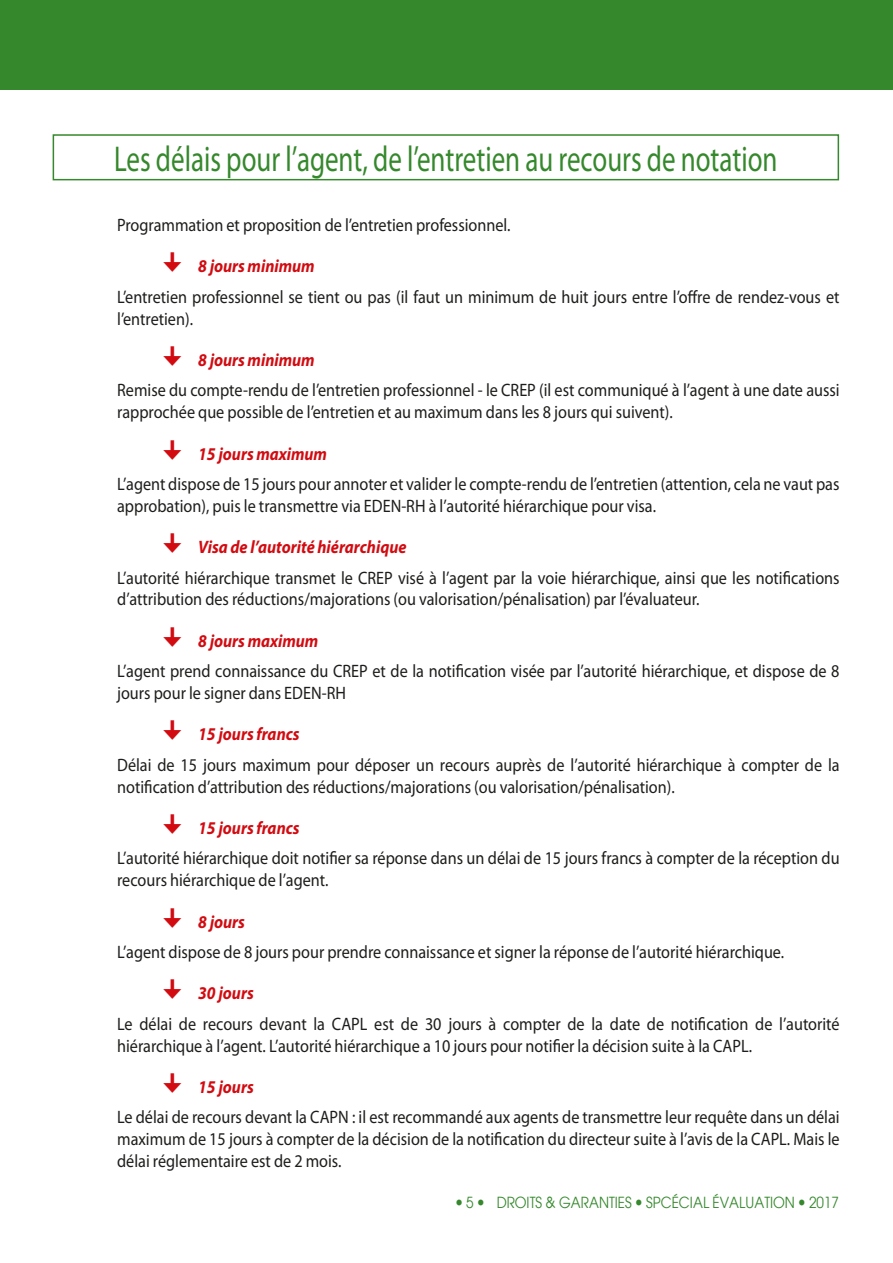
<style>
.page{position:relative;width:893px;height:1263px;background:#fff}
.page>*{position:absolute;margin:0;border:0;box-sizing:border-box;transform-origin:0 0}
.t1{font:36px "Myriad Pro";color:#35882c;scale:.75 1}
.t2{font:18px/21.9px "Myriad Pro";color:#1d1d1b;scale:.9 1}
.t3{font:italic 700 18px "Myriad Pro";color:#d20b11;scale:.9 1}
.t4{font:15px "Avant Garde";color:#35882c;scale:.9 1}
</style>
<div class="page">
<div style="left:0;top:0;width:893px;height:89px;background:#35882c"></div>
<div style="left:53px;top:134px;width:786px;height:46px;border:2px solid #35882c"></div>
<p class="t1" style="left:114px;top:137px;width:886px">Les délais pour l’agent, de l’entretien au recours de notation</p>
<p class="t2" style="left:117px;top:214px;width:439px">Programmation et proposition de l’entretien professionnel.</p>
<p class="t3" style="left:198px;top:255px;width:131px">8 jours minimum</p>
<p class="t2" style="left:117px;top:285px;width:804px">L’entretien professionnel se tient ou pas (il faut un minimum de huit jours entre l’offre de rendez-vous et l’entretien).</p>
<p class="t3" style="left:198px;top:348px;width:131px">8 jours minimum</p>
<p class="t2" style="left:117px;top:379px;width:804px">Remise du compte-rendu de l’entretien professionnel - le CREP (il est communiqué à l’agent à une date aussi rapprochée que possible de l’entretien et au maximum dans les 8 jours qui suivent).</p>
<p class="t3" style="left:198px;top:442px;width:145px">15 jours maximum</p>
<p class="t2" style="left:117px;top:473px;width:804px">L’agent dispose de 15 jours pour annoter et valider le compte-rendu de l’entretien (attention, cela ne vaut pas approbation), puis le transmettre via EDEN-RH à l’autorité hiérarchique pour visa.</p>
<p class="t3" style="left:198px;top:535px;width:233px">Visa de l’autorité hiérarchique</p>
<p class="t2" style="left:117px;top:566px;width:804px">L’autorité hiérarchique transmet le CREP visé à l’agent par la voie hiérarchique, ainsi que les notifications d’attribution des réductions/majorations (ou valorisation/pénalisation) par l’évaluateur.</p>
<p class="t3" style="left:198px;top:629px;width:135px">8 jours maximum</p>
<p class="t2" style="left:117px;top:660px;width:804px">L’agent prend connaissance du CREP et de la notification visée par l’autorité hiérarchique, et dispose de 8 jours pour le signer dans EDEN-RH</p>
<p class="t3" style="left:198px;top:722px;width:114px">15 jours francs</p>
<p class="t2" style="left:117px;top:753px;width:804px">Délai de 15 jours maximum pour déposer un recours auprès de l’autorité hiérarchique à compter de la notification d’attribution des réductions/majorations (ou valorisation/pénalisation).</p>
<p class="t3" style="left:198px;top:816px;width:114px">15 jours francs</p>
<p class="t2" style="left:117px;top:847px;width:804px">L’autorité hiérarchique doit notifier sa réponse dans un délai de 15 jours francs à compter de la réception du recours hiérarchique de l’agent.</p>
<p class="t3" style="left:198px;top:910px;width:53px">8 jours</p>
<p class="t2" style="left:117px;top:941px;width:743px">L’agent dispose de 8 jours pour prendre connaissance et signer la réponse de l’autorité hiérarchique.</p>
<p class="t3" style="left:198px;top:981px;width:63px">30 jours</p>
<p class="t2" style="left:117px;top:1012px;width:804px">Le délai de recours devant la CAPL est de 30 jours à compter de la date de notification de l’autorité hiérarchique à l’agent. L’autorité hiérarchique a 10 jours pour notifier la décision suite à la CAPL.</p>
<p class="t3" style="left:198px;top:1075px;width:63px">15 jours</p>
<p class="t2" style="left:117px;top:1106px;width:804px;text-align:justify">Le délai de recours devant la CAPN : il est recommandé aux agents de transmettre leur requête dans un délai maximum de 15 jours à compter de la décision de la notification du directeur suite à l’avis de la CAPL. Mais le délai réglementaire est de 2 mois.</p>
<p class="t4" style="left:466px;top:1193px;width:10px">5</p>
<p class="t4" style="left:497px;top:1193px;width:382px">DROITS &amp; GARANTIES SPCÉCIAL ÉVALUATION 2017</p>
</div>
